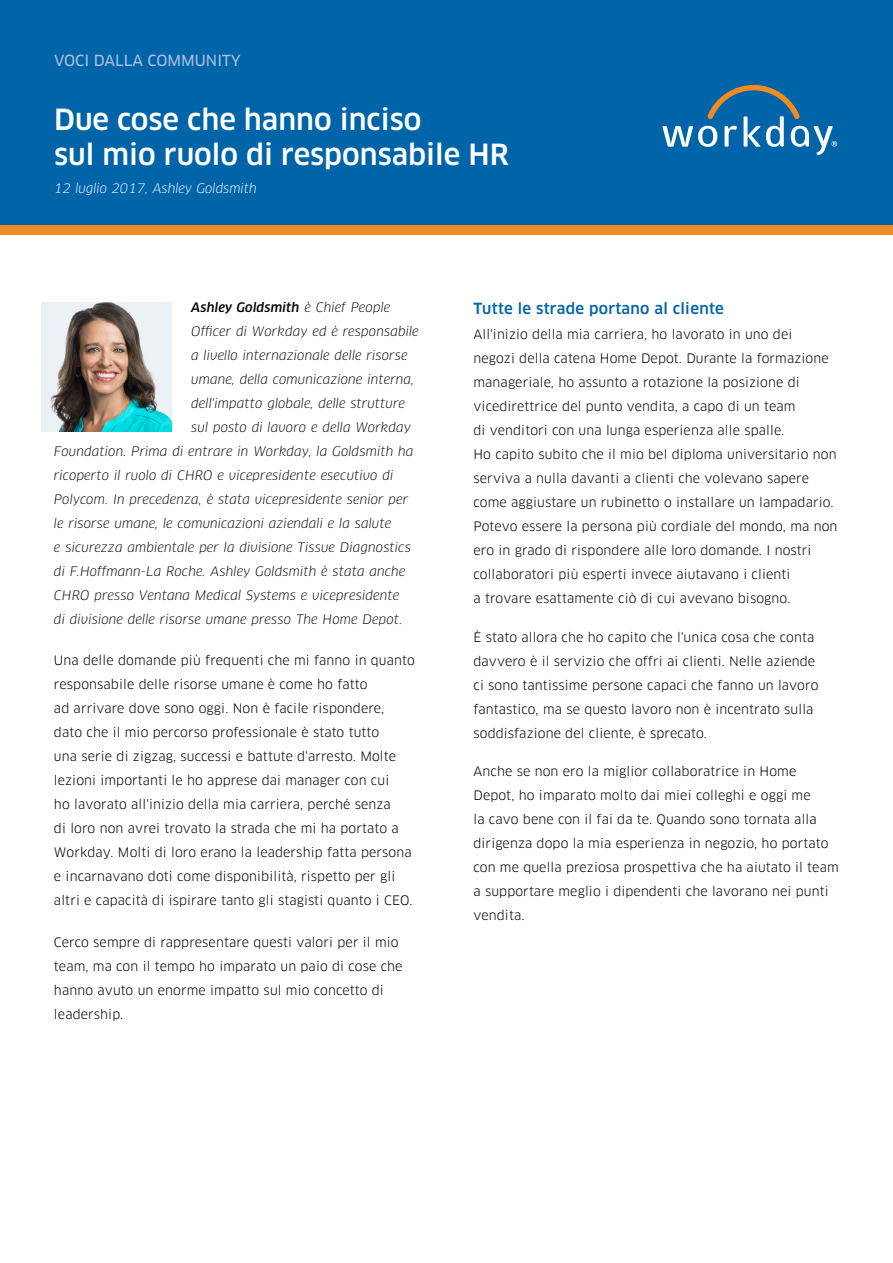
<style>
.page{position:relative;width:893px;height:1263px;background:#fff}
.page>*{position:absolute;margin:0;border:0;box-sizing:border-box;transform-origin:0 0}
.t1{font:500 28.5px/34.2px "Clan OT";color:#fff}
.t2{font:500 15px "Clan OT";letter-spacing:.02em;color:#0064a8}
.t3{font:15px "Clan OT News";color:#afbfdd}
.t4{font:12.75px/24px "Clan OT";letter-spacing:.01em;color:#000005}
.t5{font:italic 12.75px "Clan Pro";letter-spacing:.01em;color:#000005}
.t6{font:italic 12.75px "Clan Pro";color:#fff}
.t7{font:italic 500 12.75px "Clan Pro";letter-spacing:.01em;color:#000005}
.s1{font-weight:400}
</style>
<div class="page">
<div style="left:0;top:0;width:893px;height:230px;background:#0064a8"></div>
<div style="left:0;top:225px;width:893px;height:9px;background:#f18b21"></div>
<svg style="left:662px;top:85px;width:175px;height:70px"></svg>
<img style="left:41px;top:302px;width:130px;height:130px">
<p class="t3" style="left:54px;top:51px;width:188px">VOCI DALLA COMMUNITY</p>
<h1 class="t1" style="left:54px;top:103px;width:456px">Due cose che hanno inciso<br>sul mio ruolo di responsabile HR</h1>
<p class="t6" style="left:54px;top:181px;width:204px">12 luglio 2017, Ashley Goldsmith</p>
<p class="t7" style="left:191px;top:300px;width:201px">Ashley Goldsmith <span class="s1">è Chief People</span></p>
<p class="t5" style="left:191px;top:324px;width:229px">Officer di Workday ed è responsabile</p>
<p class="t5" style="left:191px;top:348px;width:218px">a livello internazionale delle risorse</p>
<p class="t5" style="left:191px;top:372px;width:225px">umane, della comunicazione interna,</p>
<p class="t5" style="left:191px;top:396px;width:215px">dell'impatto globale, delle strutture</p>
<p class="t5" style="left:191px;top:420px;width:221px">sul posto di lavoro e della Workday</p>
<p class="t5" style="left:54px;top:444px;width:361px">Foundation. Prima di entrare in Workday, la Goldsmith ha</p>
<p class="t5" style="left:54px;top:468px;width:341px">ricoperto il ruolo di CHRO e vicepresidente esecutivo di</p>
<p class="t5" style="left:54px;top:492px;width:356px">Polycom. In precedenza, è stata vicepresidente senior per</p>
<p class="t5" style="left:54px;top:516px;width:339px">le risorse umane, le comunicazioni aziendali e la salute</p>
<p class="t5" style="left:54px;top:540px;width:358px">e sicurezza ambientale per la divisione Tissue Diagnostics</p>
<p class="t5" style="left:54px;top:564px;width:353px">di F.Hoffmann-La Roche. Ashley Goldsmith è stata anche</p>
<p class="t5" style="left:54px;top:588px;width:347px">CHRO presso Ventana Medical Systems e vicepresidente</p>
<p class="t5" style="left:54px;top:612px;width:350px">di divisione delle risorse umane presso The Home Depot.</p>
<p class="t4" style="left:54px;top:649px;width:362px">Una delle domande più frequenti che mi fanno in quanto responsabile delle risorse umane è come ho fatto<br>ad arrivare dove sono oggi. Non è facile rispondere, dato che il mio percorso professionale è stato tutto<br>una serie di zigzag, successi e battute d'arresto. Molte lezioni importanti le ho apprese dai manager con cui<br>ho lavorato all'inizio della mia carriera, perché senza<br>di loro non avrei trovato la strada che mi ha portato a Workday. Molti di loro erano la leadership fatta persona e incarnavano doti come disponibilità, rispetto per gli altri e capacità di ispirare tanto gli stagisti quanto i CEO.</p>
<p class="t4" style="left:54px;top:930px;width:350px">Cerco sempre di rappresentare questi valori per il mio team, ma con il tempo ho imparato un paio di cose che hanno avuto un enorme impatto sul mio concetto di leadership.</p>
<p class="t2" style="left:473px;top:300px;width:252px">Tutte le strade portano al cliente</p>
<p class="t4" style="left:473px;top:322px;width:365px">All'inizio della mia carriera, ho lavorato in uno dei<br>negozi della catena Home Depot. Durante la formazione manageriale, ho assunto a rotazione la posizione di vicedirettrice del punto vendita, a capo di un team<br>di venditori con una lunga esperienza alle spalle.<br>Ho capito subito che il mio bel diploma universitario non serviva a nulla davanti a clienti che volevano sapere come aggiustare un rubinetto o installare un lampadario.<br>Potevo essere la persona più cordiale del mondo, ma non ero in grado di rispondere alle loro domande. I nostri collaboratori più esperti invece aiutavano i clienti<br>a trovare esattamente ciò di cui avevano bisogno.</p>
<p class="t4" style="left:473px;top:625px;width:346px">È stato allora che ho capito che l'unica cosa che conta davvero è il servizio che offri ai clienti. Nelle aziende ci sono tantissime persone capaci che fanno un lavoro fantastico, ma se questo lavoro non è incentrato sulla soddisfazione del cliente, è sprecato.</p>
<p class="t4" style="left:473px;top:759px;width:367px">Anche se non ero la miglior collaboratrice in Home Depot, ho imparato molto dai miei colleghi e oggi me<br>la cavo bene con il fai da te. Quando sono tornata alla dirigenza dopo la mia esperienza in negozio, ho portato con me quella preziosa prospettiva che ha aiutato il team a supportare meglio i dipendenti che lavorano nei punti vendita.</p>
</div>
